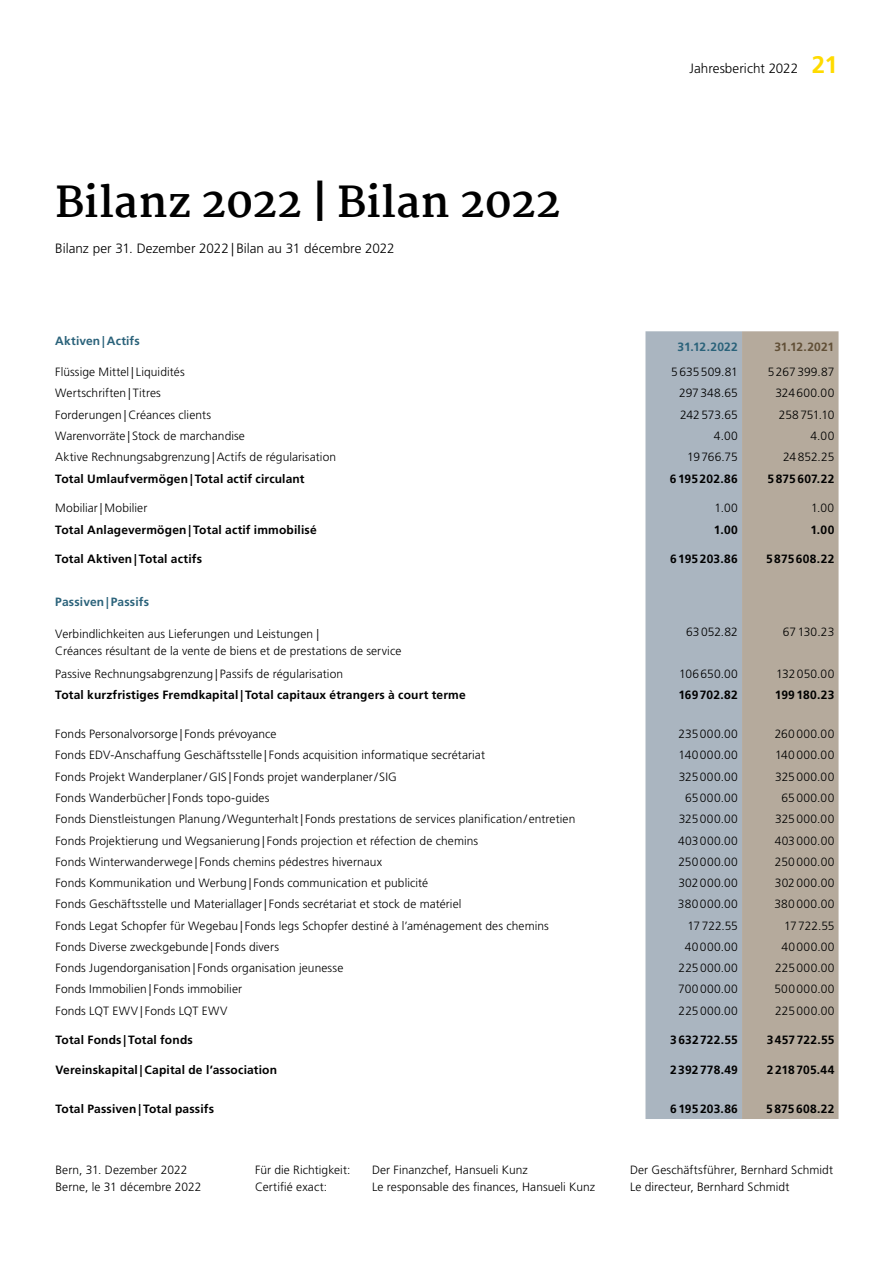
<style>
.page{position:relative;width:893px;height:1263px;background:#fff}
.page>*{position:absolute;margin:0;border:0;box-sizing:border-box;transform-origin:0 0}
.t1{font:700 42px "Martel";letter-spacing:-.015em;color:#000}
.t2{font:300 13.5px "Frutiger LT Pro";color:#000}
.t3{font:300 12px/16.5px "Frutiger LT Pro";letter-spacing:.005em;color:#000}
.t4{font:700 12px "Frutiger LT Pro";letter-spacing:.015em;color:#000}
.t5{font:300 12px "Frutiger LT Pro";letter-spacing:.035em;color:#000}
.t6{font:700 12px "Frutiger LT Pro";letter-spacing:.015em;color:#2a627a}
.t7{font:700 12px "Frutiger LT Pro";letter-spacing:-.005em;color:#614f36}
.t8{font:300 12px "Frutiger LT Pro";letter-spacing:.025em;color:#000}
.t9{font:300 12px "Frutiger LT Pro";letter-spacing:-.015em;color:#000}
.s1{font-weight:700;font-size:24px;color:#ffdb00}
</style>
<div class="page">
<div style="left:645px;top:331px;width:97px;height:788px;background:#aab5c0"></div>
<div style="left:742px;top:331px;width:96px;height:788px;background:#b5aa9c"></div>
<h1 class="t1" style="left:55px;top:178px;width:507px">Bilanz 2022 | Bilan 2022</h1>
<p class="t2" style="left:55px;top:241px;width:341px">Bilanz per 31. Dezember 2022 | Bilan au 31 décembre 2022</p>
<p class="t2" style="left:690px;top:61px;width:150px">Jahresbericht 2022 <span class="s1">21</span></p>
<p class="t6" style="left:55px;top:333px;width:86px">Aktiven | Actifs</p>
<p class="t6" style="left:677px;top:339px;width:62px">31.12.2022</p>
<p class="t7" style="left:774px;top:339px;width:61px">31.12.2021</p>
<p class="t3" style="left:55px;top:364px;width:131px">Flüssige Mittel | Liquidités</p>
<p class="t3" style="left:671px;top:364px;width:68px">5635509.81</p>
<p class="t3" style="left:768px;top:364px;width:68px">5267399.87</p>
<p class="t3" style="left:55px;top:385px;width:107px">Wertschriften | Titres</p>
<p class="t3" style="left:679px;top:385px;width:60px">297348.65</p>
<p class="t8" style="left:775px;top:386px;width:60px">324600.00</p>
<p class="t3" style="left:55px;top:406px;width:157px">Forderungen | Créances clients</p>
<p class="t3" style="left:680px;top:406px;width:59px">242573.65</p>
<p class="t9" style="left:779px;top:408px;width:57px">258751.10</p>
<p class="t3" style="left:55px;top:428px;width:191px">Warenvorräte | Stock de marchandise</p>
<p class="t3" style="left:714px;top:428px;width:25px">4.00</p>
<p class="t3" style="left:810px;top:428px;width:25px">4.00</p>
<p class="t3" style="left:55px;top:449px;width:282px">Aktive Rechnungsabgrenzung | Actifs de régularisation</p>
<p class="t3" style="left:687px;top:449px;width:52px">19766.75</p>
<p class="t3" style="left:783px;top:449px;width:53px">24852.25</p>
<p class="t4" style="left:55px;top:471px;width:251px">Total Umlaufvermögen | Total actif circulant</p>
<p class="t4" style="left:670px;top:471px;width:69px">6195202.86</p>
<p class="t4" style="left:768px;top:471px;width:68px">5875607.22</p>
<p class="t3" style="left:55px;top:500px;width:94px">Mobiliar | Mobilier</p>
<p class="t3" style="left:715px;top:500px;width:25px">1.00</p>
<p class="t3" style="left:811px;top:500px;width:25px">1.00</p>
<p class="t4" style="left:55px;top:522px;width:263px">Total Anlagevermögen | Total actif immobilisé</p>
<p class="t4" style="left:714px;top:522px;width:25px">1.00</p>
<p class="t4" style="left:810px;top:522px;width:25px">1.00</p>
<p class="t4" style="left:55px;top:552px;width:148px">Total Aktiven | Total actifs</p>
<p class="t4" style="left:670px;top:552px;width:69px">6195203.86</p>
<p class="t4" style="left:766px;top:552px;width:70px">5875608.22</p>
<p class="t6" style="left:55px;top:595px;width:95px">Passiven | Passifs</p>
<p class="t3" style="left:55px;top:626px;width:348px">Verbindlichkeiten aus Lieferungen und Leistungen |<br>Créances résultant de la vente de biens et de prestations de service</p>
<p class="t3" style="left:686px;top:623px;width:53px">63052.82</p>
<p class="t3" style="left:783px;top:623px;width:53px">67130.23</p>
<p class="t3" style="left:55px;top:666px;width:289px">Passive Rechnungsabgrenzung | Passifs de régularisation</p>
<p class="t3" style="left:679px;top:666px;width:60px">106650.00</p>
<p class="t3" style="left:776px;top:666px;width:60px">132050.00</p>
<p class="t4" style="left:55px;top:688px;width:412px">Total kurzfristiges Fremdkapital | Total capitaux étrangers à court terme</p>
<p class="t4" style="left:678px;top:688px;width:61px">169702.82</p>
<p class="t4" style="left:775px;top:688px;width:61px">199180.23</p>
<p class="t3" style="left:55px;top:726px;width:223px">Fonds Personalvorsorge | Fonds prévoyance</p>
<p class="t5" style="left:678px;top:727px;width:61px">235000.00</p>
<p class="t5" style="left:775px;top:727px;width:61px">260000.00</p>
<p class="t3" style="left:55px;top:747px;width:431px">Fonds EDV-Anschaffung Geschäftsstelle | Fonds acquisition informatique secrétariat</p>
<p class="t5" style="left:678px;top:748px;width:61px">140000.00</p>
<p class="t5" style="left:775px;top:748px;width:61px">140000.00</p>
<p class="t3" style="left:55px;top:768px;width:343px">Fonds Projekt Wanderplaner/ GIS | Fonds projet wanderplaner/SIG</p>
<p class="t5" style="left:679px;top:770px;width:61px">325000.00</p>
<p class="t5" style="left:775px;top:770px;width:61px">325000.00</p>
<p class="t3" style="left:55px;top:790px;width:216px">Fonds Wanderbücher | Fonds topo-guides</p>
<p class="t3" style="left:685px;top:790px;width:54px">65000.00</p>
<p class="t3" style="left:782px;top:790px;width:54px">65000.00</p>
<p class="t3" style="left:55px;top:811px;width:521px">Fonds Dienstleistungen Planung /Wegunterhalt | Fonds prestations de services planification/entretien</p>
<p class="t5" style="left:679px;top:812px;width:61px">325000.00</p>
<p class="t5" style="left:775px;top:812px;width:61px">325000.00</p>
<p class="t3" style="left:55px;top:832px;width:424px">Fonds Projektierung und Wegsanierung | Fonds projection et réfection de chemins</p>
<p class="t5" style="left:678px;top:833px;width:61px">403000.00</p>
<p class="t5" style="left:775px;top:833px;width:61px">403000.00</p>
<p class="t3" style="left:55px;top:853px;width:328px">Fonds Winterwanderwege | Fonds chemins pédestres hivernaux</p>
<p class="t5" style="left:678px;top:855px;width:61px">250000.00</p>
<p class="t5" style="left:775px;top:855px;width:61px">250000.00</p>
<p class="t3" style="left:55px;top:875px;width:374px">Fonds Kommunikation und Werbung | Fonds communication et publicité</p>
<p class="t5" style="left:678px;top:876px;width:61px">302000.00</p>
<p class="t5" style="left:775px;top:876px;width:61px">302000.00</p>
<p class="t3" style="left:55px;top:896px;width:408px">Fonds Geschäftsstelle und Materiallager | Fonds secrétariat et stock de matériel</p>
<p class="t5" style="left:678px;top:897px;width:61px">380000.00</p>
<p class="t5" style="left:774px;top:897px;width:61px">380000.00</p>
<p class="t3" style="left:55px;top:917px;width:495px">Fonds Legat Schopfer für Wegebau | Fonds legs Schopfer destiné à l’aménagement des chemins</p>
<p class="t3" style="left:688px;top:917px;width:52px">17722.55</p>
<p class="t3" style="left:784px;top:917px;width:52px">17722.55</p>
<p class="t3" style="left:55px;top:938px;width:225px">Fonds Diverse zweckgebunde | Fonds divers</p>
<p class="t3" style="left:685px;top:938px;width:55px">40000.00</p>
<p class="t3" style="left:781px;top:938px;width:55px">40000.00</p>
<p class="t3" style="left:55px;top:960px;width:289px">Fonds Jugendorganisation | Fonds organisation jeunesse</p>
<p class="t5" style="left:679px;top:961px;width:61px">225000.00</p>
<p class="t5" style="left:775px;top:961px;width:61px">225000.00</p>
<p class="t3" style="left:55px;top:981px;width:188px">Fonds Immobilien | Fonds immobilier</p>
<p class="t5" style="left:678px;top:982px;width:61px">700000.00</p>
<p class="t5" style="left:774px;top:982px;width:62px">500000.00</p>
<p class="t3" style="left:55px;top:1002px;width:174px">Fonds LQT EWV | Fonds LQT EWV</p>
<p class="t5" style="left:679px;top:1003px;width:61px">225000.00</p>
<p class="t5" style="left:775px;top:1003px;width:61px">225000.00</p>
<p class="t4" style="left:55px;top:1033px;width:139px">Total Fonds | Total fonds</p>
<p class="t4" style="left:670px;top:1033px;width:69px">3632722.55</p>
<p class="t4" style="left:767px;top:1033px;width:69px">3457722.55</p>
<p class="t4" style="left:55px;top:1063px;width:223px">Vereinskapital | Capital de l’association</p>
<p class="t4" style="left:670px;top:1063px;width:69px">2392778.49</p>
<p class="t4" style="left:767px;top:1063px;width:69px">2218705.44</p>
<p class="t4" style="left:55px;top:1102px;width:160px">Total Passiven | Total passifs</p>
<p class="t4" style="left:670px;top:1102px;width:69px">6195203.86</p>
<p class="t4" style="left:766px;top:1102px;width:70px">5875608.22</p>
<p class="t3" style="left:55px;top:1162px;width:133px">Bern, 31. Dezember 2022</p>
<p class="t3" style="left:255px;top:1162px;width:97px">Für die Richtigkeit:</p>
<p class="t3" style="left:372px;top:1162px;width:157px">Der Finanzchef, Hansueli Kunz</p>
<p class="t3" style="left:630px;top:1162px;width:205px">Der Geschäftsführer, Bernhard Schmidt</p>
<p class="t3" style="left:55px;top:1178px;width:147px">Berne, le 31 décembre 2022</p>
<p class="t3" style="left:255px;top:1178px;width:74px">Certifié exact:</p>
<p class="t3" style="left:372px;top:1178px;width:225px">Le responsable des finances, Hansueli Kunz</p>
<p class="t3" style="left:630px;top:1178px;width:161px">Le directeur, Bernhard Schmidt</p>
</div>
